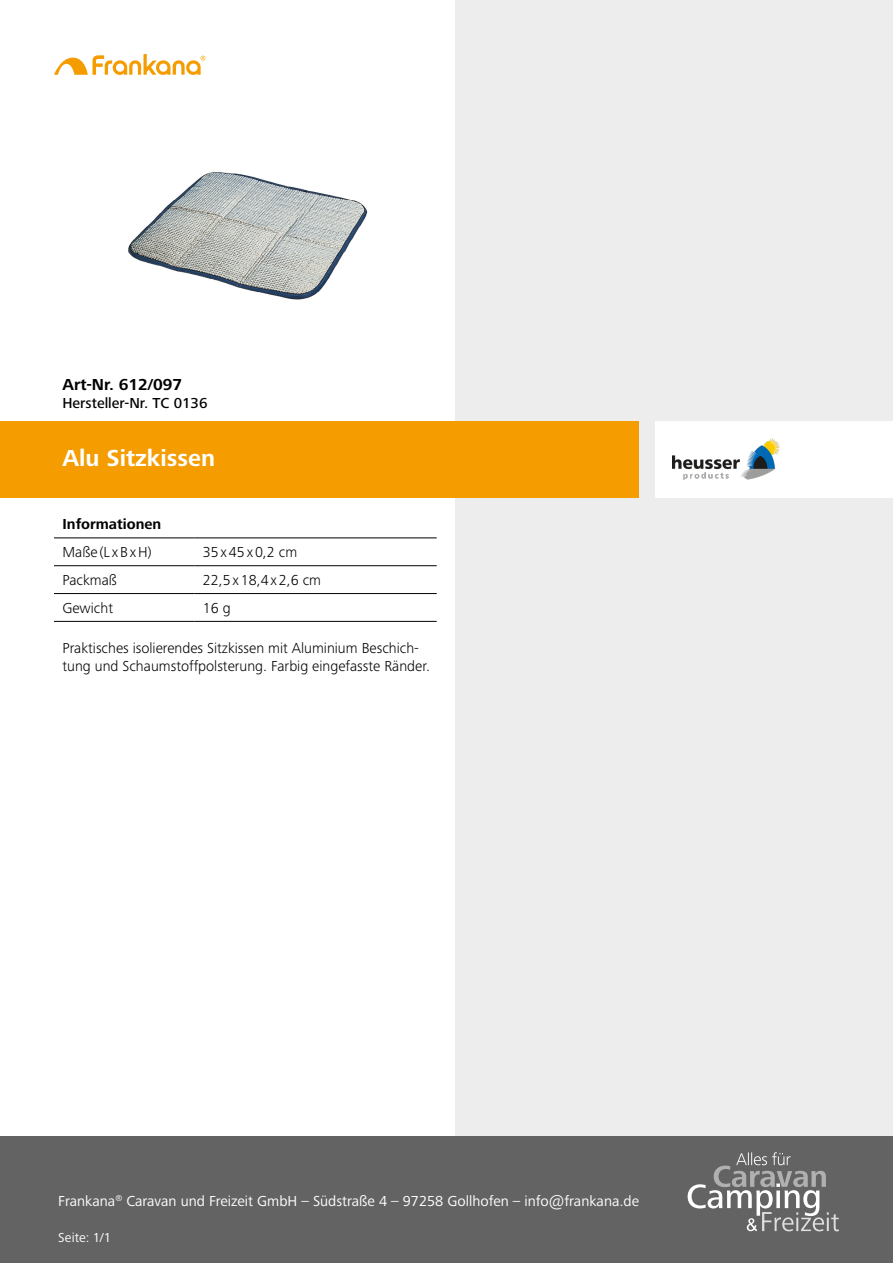
<style>
.page{position:relative;width:893px;height:1263px;background:#fff}
.page>*{position:absolute;margin:0;border:0;box-sizing:border-box;transform-origin:0 0}
.t1{font:700 24px "Frutiger Next Pro";color:#fff}
.t2{font:700 16.5px "Frutiger Next Pro";color:#000}
.t3{font:300 15px/18px "Frutiger Next Pro";color:#000}
.t4{font:15px "Frutiger Next Pro";color:#fff}
.t5{font:300 15px "Frutiger Next Pro";letter-spacing:.125em;color:#000}
.t6{font:500 15px "Frutiger Next Pro";color:#000}
.t7{font:700 15px "Frutiger Next Pro";color:#000}
.t8{font:13.5px "Frutiger Next Pro";letter-spacing:.01em;color:#fff}
</style>
<div class="page">
<div style="left:455px;top:0;width:438px;height:1263px;background:#ededed"></div>
<hr style="left:54px;top:565px;width:140px;height:1px;background:#000">
<hr style="left:194px;top:565px;width:243px;height:1px;background:#000">
<hr style="left:54px;top:593px;width:140px;height:1px;background:#000">
<hr style="left:194px;top:593px;width:243px;height:1px;background:#000">
<hr style="left:54px;top:621px;width:140px;height:1px;background:#000">
<hr style="left:194px;top:621px;width:243px;height:1px;background:#000">
<hr style="left:54px;top:538px;width:140px;height:1px;background:#000">
<hr style="left:194px;top:538px;width:243px;height:1px;background:#000">
<svg style="left:54px;top:54px;width:151px;height:21px"></svg>
<img style="left:128px;top:172px;width:240px;height:128px">
<div style="left:0;top:421px;width:638px;height:76px;background:#f59c00"></div>
<div style="left:655px;top:421px;width:238px;height:76px;background:#fff"></div>
<img style="left:672px;top:439px;width:107px;height:40px">
<div style="left:0;top:1136px;width:893px;height:127px;background:#646363"></div>
<svg style="left:688px;top:1152px;width:151px;height:79px"></svg>
<p class="t2" style="left:63px;top:375px;width:121px">Art-Nr. 612/097</p>
<p class="t6" style="left:63px;top:394px;width:146px">Hersteller-Nr. TC 0136</p>
<h1 class="t1" style="left:63px;top:444px;width:154px">Alu Sitzkissen</h1>
<p class="t7" style="left:63px;top:516px;width:100px">Informationen</p>
<p class="t5" style="left:63px;top:544px;width:91px">Maße(LxBxH)</p>
<p class="t5" style="left:203px;top:544px;width:96px">35x45x0,2 cm</p>
<p class="t3" style="left:63px;top:571px;width:56px">Packmaß</p>
<p class="t5" style="left:203px;top:571px;width:120px">22,5x18,4x2,6 cm</p>
<p class="t3" style="left:63px;top:599px;width:52px">Gewicht</p>
<p class="t3" style="left:203px;top:599px;width:29px">16 g</p>
<p class="t3" style="left:63px;top:639px;width:369px">Praktisches isolierendes Sitzkissen mit Aluminium Beschich&shy;tung und Schaumstoffpolsterung. Farbig eingefasste Ränder.</p>
<p class="t4" style="left:58px;top:1192px;width:582px">Frankana<sup>®</sup> Caravan und Freizeit GmbH – Südstraße 4 – 97258 Gollhofen – info@frankana.de</p>
<p class="t8" style="left:58px;top:1230px;width:54px">Seite: 1/1</p>
</div>
